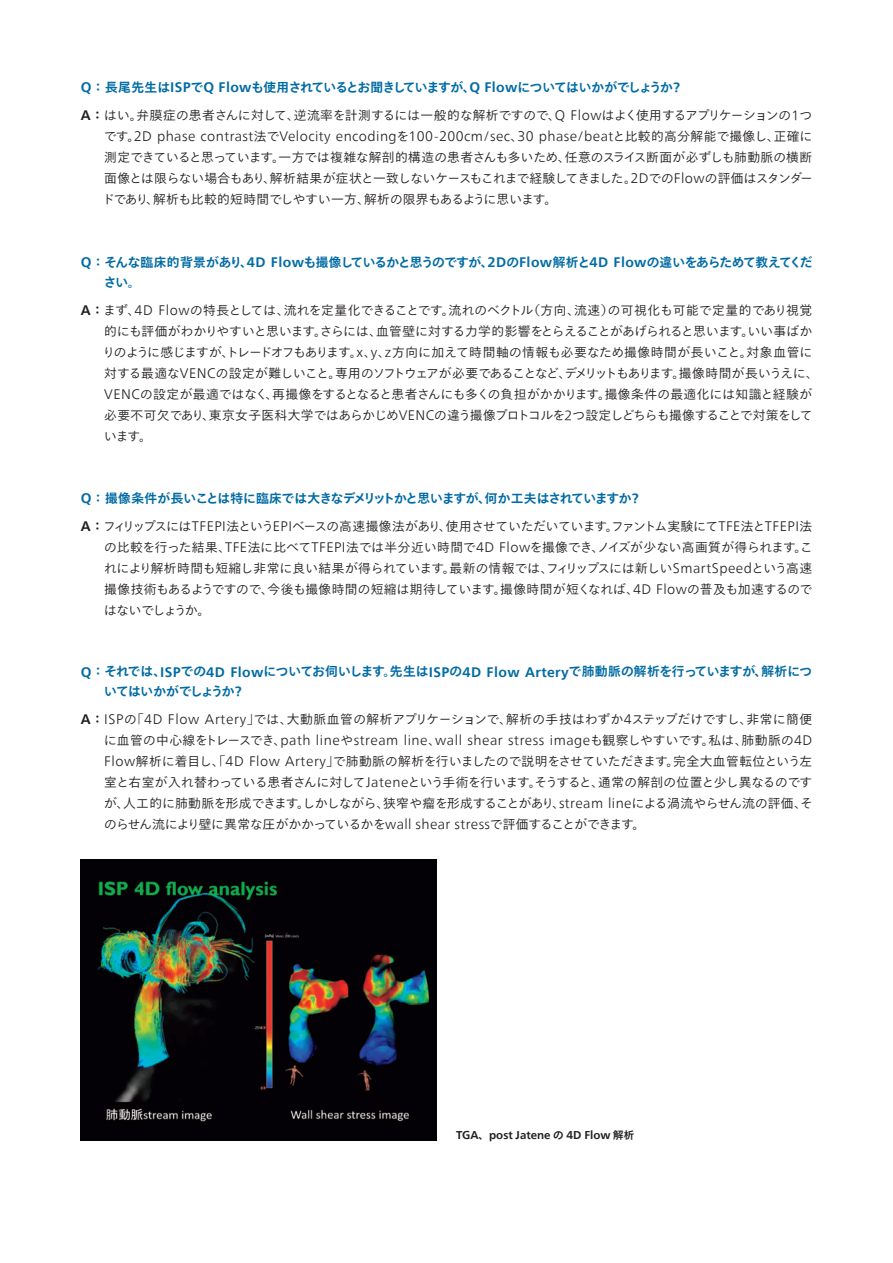
<style>
.page{position:relative;width:893px;height:1263px;background:#fff}
.page>*{position:absolute;margin:0;border:0;box-sizing:border-box;transform-origin:0 0}
.t1{font:300 13.8px "Neue Frutiger World";letter-spacing:.035em;color:#231f20}
.t2{font:300 12.75px/21px "Tazugane Gothic Std N";letter-spacing:-.015em;color:#231f20}
.t3{font:300 12.75px/21px "Tazugane Gothic Std N";letter-spacing:.01em;color:#231f20}
.t4{font:300 12.75px/28px "Tazugane Gothic Std N";letter-spacing:-.05em;color:#231f20}
.t5{font:300 12.75px/21px "Tazugane Gothic Std N";letter-spacing:-.04em;color:#231f20}
.t6{font:700 12.75px "Tazugane Gothic Std N";letter-spacing:-.05em;color:#006ba4}
.t7{font:300 12.75px/21px "Tazugane Gothic Std N";letter-spacing:.005em;color:#231f20}
.t8{font:700 12.75px "Tazugane Gothic Std N";letter-spacing:-.07em;color:#006ba4}
.t9{font:700 12.75px "Tazugane Gothic Std N";letter-spacing:-.015em;color:#006ba4}
.t10{font:300 12.75px "Tazugane Gothic Std N";letter-spacing:-.035em;color:#231f20}
.t11{font:300 12.75px "Tazugane Gothic Std N";letter-spacing:-.095em;color:#231f20}
.t12{font:300 12.75px "Tazugane Gothic Std N";letter-spacing:-.045em;color:#231f20}
.t13{font:300 12.75px "Tazugane Gothic Std N";letter-spacing:.03em;color:#231f20}
.t14{font:300 12.75px "Tazugane Gothic Std N";letter-spacing:-.1em;color:#231f20}
.t15{font:300 12.75px "Tazugane Gothic Std N";letter-spacing:-.085em;color:#231f20}
.t16{font:300 12.75px "Tazugane Gothic Std N";letter-spacing:.035em;color:#231f20}
.t17{font:300 12.75px/21px "Tazugane Gothic Std N";letter-spacing:-.055em;color:#231f20}
.t18{font:300 12.75px "Tazugane Gothic Std N";letter-spacing:-.075em;color:#231f20}
.t19{font:700 12.75px/19.5px "Tazugane Gothic Std N";color:#006ba4}
.t20{font:300 12.75px "Tazugane Gothic Std N";letter-spacing:.02em;color:#231f20}
.t21{font:700 11.4px "Neue Frutiger World";color:#231f20}
.s1{font-family:"Neue Frutiger World";font-size:13.8px}
.s2{font-family:"Neue Frutiger World";font-weight:700;font-size:13.8px}
.s3{font-weight:700}
.s4{font-family:"Tazugane Gothic Std N";font-size:12.75px}
.s5{font-family:"Neue Frutiger World";font-weight:700;font-size:13.8px;color:#006ba4}
.s6{font-weight:700;color:#006ba4}
.s7{font-family:"Tazugane Gothic Std N";font-weight:700;font-size:12.75px}
.s8{font-family:"Tazugane Gothic Std N";font-size:10.5px}
</style>
<div class="page">
<img style="left:81px;top:860px;width:356px;height:280px">
<p class="t6" style="left:81px;top:78px;width:594px"><span class="s1">Q</span>：長尾先生は<span class="s1">ISP</span>で<span class="s1">Q Flow</span>も使用されているとお聞きしていますが <span class="s1">Q</span>、 <span class="s1">Flow</span>についてはいかがでしょうか</p>
<p class="t6" style="left:670px;top:78px;width:14px">?</p>
<p class="t2" style="left:294px;top:105px;width:499px">逆流率を計測するには一般的な解析ですので <span class="s1">Q</span>、 <span class="s1">Flow</span>はよく使用するアプリケーションの</p>
<p class="t3" style="left:136px;top:105px;width:165px">弁膜症の患者さんに対して、</p>
<p class="t2" style="left:81px;top:105px;width:63px"><span class="s2">A</span><span class="s3">：</span>はい。</p>
<p class="t2" style="left:789px;top:105px;width:14px">１</p>
<p class="t2" style="left:800px;top:105px;width:14px">つ</p>
<p class="t16" style="left:517px;top:128px;width:264px"><span class="s1">30 phase/beat</span>と比較的高分解能で撮像し、</p>
<p class="t1" style="left:104px;top:126px;width:421px"><span class="s4">です</span> 2<span class="s4">。</span> D phase contrast<span class="s4">法で</span>Velocity encoding<span class="s4">を</span>100-200cm/sec<span class="s4">、</span></p>
<p class="t2" style="left:774px;top:126px;width:40px">正確に</p>
<p class="t7" style="left:565px;top:147px;width:249px">任意のスライス断面が必ずしも肺動脈の横断</p>
<p class="t2" style="left:104px;top:147px;width:468px">測定できていると思っています一方では複雑な解剖的構造の患者さんも多いため、</p>
<p class="t5" style="left:104px;top:147px;width:710px;text-indent:167px">。<br>面像とは限らない場合もあり解析結果が症状と一致しないケースもこれまで経験してきました <span class="s1">2</span>。 <span class="s1">D</span>での<span class="s1">Flow</span>の評価はスタンダー</p>
<p class="t2" style="left:263px;top:168px;width:14px">、</p>
<p class="t12" style="left:364px;top:191px;width:194px">解析の限界もあるように思います。</p>
<p class="t2" style="left:102px;top:189px;width:269px">ドであり解析も比較的短時間でしやすい一方、</p>
<p class="t2" style="left:146px;top:189px;width:14px">、</p>
<p class="t19" style="left:104px;top:254px;width:140px;text-indent:-23px"><span class="s1">Q</span>：そんな臨床的背景がありさい。</p>
<p class="t8" style="left:240px;top:254px;width:574px"><span class="s1">4</span>、 <span class="s1">D Flow</span>も撮像しているかと思うのですが <span class="s1">2</span>、 <span class="s1">D</span>の<span class="s1">Flow</span>解析と<span class="s1">4D Flow</span>の違いをあらためて教えてくだ</p>
<p class="t12" style="left:81px;top:301px;width:210px"><span class="s2">A</span><span class="s3">：</span>まず <span class="s1">4</span>、 <span class="s1">D Flow</span>の特長としては、</p>
<p class="t2" style="left:527px;top:300px;width:54px">（方向、</p>
<p class="t2" style="left:574px;top:300px;width:41px">流速）</p>
<p class="t20" style="left:608px;top:301px;width:206px">の可視化も可能で定量的であり視覚</p>
<p class="t5" style="left:284px;top:300px;width:251px">流れを定量化できることです流れのベクトル</p>
<p class="t2" style="left:442px;top:300px;width:14px">。</p>
<p class="t2" style="left:376px;top:321px;width:438px">血管壁に対する力学的影響をとらえることがあげられると思いますいい事ばか</p>
<p class="t2" style="left:741px;top:321px;width:14px">。</p>
<p class="t2" style="left:104px;top:321px;width:279px">的にも評価がわかりやすいと思いますさらには、</p>
<p class="t2" style="left:314px;top:321px;width:14px">。</p>
<p class="t14" style="left:103px;top:343px;width:290px">りのように感じますがトレードオフもあります 、<span class="s1">y</span>、<span class="s1">x</span>。</p>
<p class="t13" style="left:385px;top:343px;width:369px"><span class="s1">z</span>方向に加えて時間軸の情報も必要なため撮像時間が長いこと。</p>
<p class="t2" style="left:747px;top:342px;width:67px">対象血管に</p>
<p class="t2" style="left:222px;top:342px;width:14px">、</p>
<p class="t3" style="left:104px;top:363px;width:709px">対する最適な<span class="s1">VENC</span>の設定が難しいこと。<br><span class="s1">VENC</span>の設定が最適ではなく再撮像をするとなると患者さんにも多くの負担がかかります撮像条件の最適化には知識と経験が</p>
<p class="t2" style="left:598px;top:384px;width:14px">。</p>
<p class="t2" style="left:265px;top:384px;width:14px">、</p>
<p class="t18" style="left:572px;top:406px;width:241px">つ設定しどちらも撮像することで対策をして</p>
<p class="t11" style="left:335px;top:364px;width:485px">専用のソフトウェアが必要であることなどデメリットもあります撮像時間が長いうえに、</p>
<p class="t2" style="left:672px;top:363px;width:14px">。</p>
<p class="t2" style="left:558px;top:363px;width:14px">、</p>
<p class="t2" style="left:104px;top:405px;width:462px">必要不可欠であり東京女子医科大学ではあらかじめ<span class="s1">VENC</span>の違う撮像プロトコルを</p>
<p class="t2" style="left:202px;top:405px;width:14px">、</p>
<p class="t2" style="left:104px;top:426px;width:49px">います。</p>
<p class="t2" style="left:562px;top:405px;width:14px">２</p>
<p class="t4" style="left:81px;top:484px;width:733px"><span class="s5">Q</span><span class="s6">：撮像条件が長いことは特に臨床では大きなデメリットかと思いますが、<br></span><span class="s2">A</span><span class="s3">：</span>フィリップスには<span class="s1">TFEPI</span>法という<span class="s1">EPI</span>ベースの高速撮像法があり使用させていただいていますファントム実験にて<span class="s1">TFE</span>法と<span class="s1">TFEPI</span>法</p>
<p class="t2" style="left:606px;top:516px;width:14px">。</p>
<p class="t3" style="left:225px;top:516px;width:589px;text-indent:214px">、<br><span class="s1">TFE</span>法に比べて<span class="s1">TFEPI</span>法では半分近い時間で<span class="s1">4D Flow</span>を撮像できノイズが少ない高画質が得られますこ。</p>
<p class="t2" style="left:591px;top:537px;width:14px">、</p>
<p class="t6" style="left:485px;top:489px;width:148px">何か工夫はされていますか</p>
<p class="t6" style="left:629px;top:489px;width:14px">?</p>
<p class="t2" style="left:104px;top:537px;width:128px">の比較を行った結果、</p>
<p class="t3" style="left:104px;top:558px;width:451px">れにより解析時間も短縮し非常に良い結果が得られています最新の情報では、</p>
<p class="t7" style="left:267px;top:558px;width:546px;text-indent:175px">。<br>今後も撮像時間の短縮は期待しています撮像時間が短くなれば <span class="s1">4</span>、 <span class="s1">D Flow</span>の普及も加速するので</p>
<p class="t2" style="left:493px;top:579px;width:14px">。</p>
<p class="t15" style="left:546px;top:559px;width:268px">フィリップスには新しい<span class="s1">SmartSpeed</span>という高速</p>
<p class="t17" style="left:104px;top:579px;width:171px">撮像技術もあるようですので、はないでしょうか。</p>
<p class="t9" style="left:160px;top:663px;width:609px"><span class="s1">ISP</span>での<span class="s1">4D Flow</span>についてお伺いします先生は<span class="s1">ISP</span>の<span class="s1">4D Flow Artery</span>で肺動脈の解析を行っていますが、</p>
<p class="t6" style="left:761px;top:663px;width:52px">解析につ</p>
<p class="t6" style="left:81px;top:663px;width:87px"><span class="s1">Q</span>：それでは、</p>
<p class="t6" style="left:383px;top:663px;width:14px">。</p>
<p class="t8" style="left:104px;top:682px;width:132px">いてはいかがでしょうか</p>
<p class="t6" style="left:232px;top:682px;width:14px">?</p>
<p class="t2" style="left:506px;top:709px;width:248px">解析の手技はわずか<span class="s1">4</span>ステップだけですし、</p>
<p class="t2" style="left:287px;top:709px;width:227px">大動脈血管の解析アプリケーションで、</p>
<p class="t2" style="left:746px;top:709px;width:67px">非常に簡便</p>
<p class="t1" style="left:131px;top:708px;width:130px"><span class="s4">「</span>4D Flow Artery<span class="s4">」</span></p>
<p class="t2" style="left:253px;top:709px;width:41px">では、</p>
<p class="t1" style="left:81px;top:708px;width:58px"><span class="s3">A</span><span class="s7">：</span>ISP<span class="s4">の</span></p>
<p class="t1" style="left:435px;top:729px;width:314px">wall shear stress image<span class="s4">も観察しやすいです私は、</span></p>
<p class="t1" style="left:104px;top:729px;width:338px"><span class="s4">に血管の中心線をトレースでき</span> path line<span class="s4">や</span>stream line<span class="s4">、</span></p>
<p class="t2" style="left:742px;top:730px;width:72px">肺動脈の<span class="s1">4D</span></p>
<p class="t2" style="left:702px;top:730px;width:14px">。</p>
<p class="t2" style="left:273px;top:730px;width:14px">、</p>
<p class="t2" style="left:333px;top:751px;width:481px">で肺動脈の解析を行いましたので説明をさせていただきます完全大血管転位という左</p>
<p class="t2" style="left:666px;top:751px;width:14px">。</p>
<p class="t1" style="left:104px;top:750px;width:236px">Flow<span class="s4">解析に着目し、「</span>4D Flow Artery<span class="s4">」</span></p>
<p class="t10" style="left:104px;top:773px;width:501px">室と右室が入れ替わっている患者さんに対して<span class="s1">Jatene</span>という手術を行いますそうすると、</p>
<p class="t2" style="left:383px;top:772px;width:431px;text-indent:145px">。<br>狭窄や瘤を形成することがあり <span class="s1">stream line</span>による渦流やらせん流の評価そ、</p>
<p class="t2" style="left:552px;top:793px;width:14px">、</p>
<p class="t2" style="left:598px;top:772px;width:216px">通常の解剖の位置と少し異なるのです</p>
<p class="t4" style="left:104px;top:793px;width:542px;line-height:21px">が、<br>のらせん流により壁に異常な圧がかかっているかを<span class="s1">wall shear stress</span>で評価することができます。</p>
<p class="t2" style="left:123px;top:793px;width:267px">人工的に肺動脈を形成できますしかしながら、</p>
<p class="t2" style="left:297px;top:793px;width:14px">。</p>
<p class="t21" style="left:456px;top:1125px;width:180px">TGA<span class="s8">、</span>post Jatene <span class="s8">の</span> D4 Flow <span class="s8">解析</span></p>
</div>
